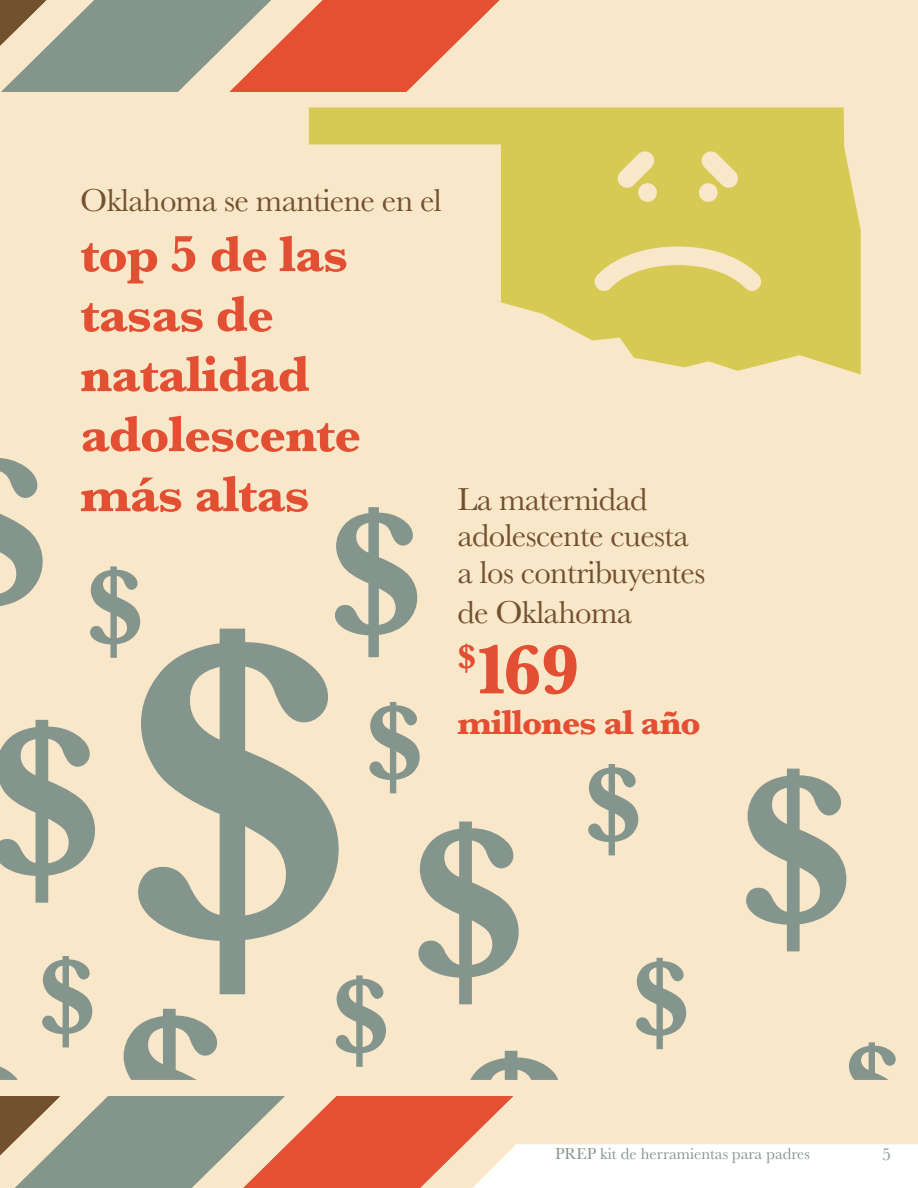
<style>
.page{position:relative;width:918px;height:1188px;background:#f9e7ca}
.page>*{position:absolute;margin:0;border:0;box-sizing:border-box;transform-origin:0 0}
.t1{font:700 72px "Baskerville";color:#e34f32}
.t2{font:700 52.5px/60px "Baskerville";letter-spacing:-.02em;color:#e34f32}
.t3{font:700 36px "Baskerville";letter-spacing:-.03em;color:#e34f32}
.t4{font:33px/36.8px "Baskerville";letter-spacing:-.02em;color:#73502e}
.t5{font:18px "Baskerville";color:#84958b}
.t6{font:16.5px "Baskerville";color:#84958b}
</style>
<div class="page">
<svg style="left:138px;top:629px;width:201px;height:365px"></svg>
<svg style="left:335px;top:507px;width:82px;height:150px"></svg>
<svg style="left:418px;top:822px;width:101px;height:182px"></svg>
<svg style="left:0;top:720px;width:95px;height:183px"></svg>
<svg style="left:746px;top:769px;width:100px;height:182px"></svg>
<svg style="left:123px;top:1009px;width:95px;height:71px"></svg>
<svg style="left:470px;top:1051px;width:88px;height:29px"></svg>
<svg style="left:0;top:1066px;width:18px;height:14px"></svg>
<svg style="left:0;top:458px;width:43px;height:149px"></svg>
<svg style="left:336px;top:975px;width:50px;height:92px"></svg>
<svg style="left:636px;top:958px;width:50px;height:91px"></svg>
<svg style="left:588px;top:764px;width:50px;height:91px"></svg>
<svg style="left:849px;top:1042px;width:47px;height:38px"></svg>
<svg style="left:42px;top:956px;width:50px;height:91px"></svg>
<svg style="left:370px;top:702px;width:50px;height:91px"></svg>
<svg style="left:90px;top:566px;width:50px;height:92px"></svg>
<svg style="left:309px;top:107px;width:552px;height:268px;fill:#d6ca54"></svg>
<svg style="left:601px;top:134px;width:70px;height:71px"></svg>
<svg style="left:685px;top:134px;width:70px;height:71px"></svg>
<svg style="left:585px;top:237px;width:186px;height:63px"></svg>
<svg style="left:0;top:1096px;width:918px;height:92px"></svg>
<svg style="left:0;top:0;width:500px;height:92px"></svg>
<p class="t4" style="left:80px;top:183px;width:363px">Oklahoma se mantiene en el</p>
<h2 class="t2" style="left:80px;top:224px;width:283px">top 5 de las tasas de natalidad adolescente más altas</h2>
<p class="t4" style="left:457px;top:481px;width:249px">La maternidad adolescente cuesta a los contribuyentes</p>
<p class="t4" style="left:457px;top:595px;width:176px">de Oklahoma</p>
<h1 class="t1" style="left:458px;top:620px;width:123px"><sup>$</sup>169</h1>
<p class="t3" style="left:457px;top:697px;width:245px">millones al año</p>
<p class="t6" style="left:555px;top:1143px;width:256px">PREP kit de herramientas para padres</p>
<p class="t5" style="left:882px;top:1143px;width:10px">5</p>
</div>
